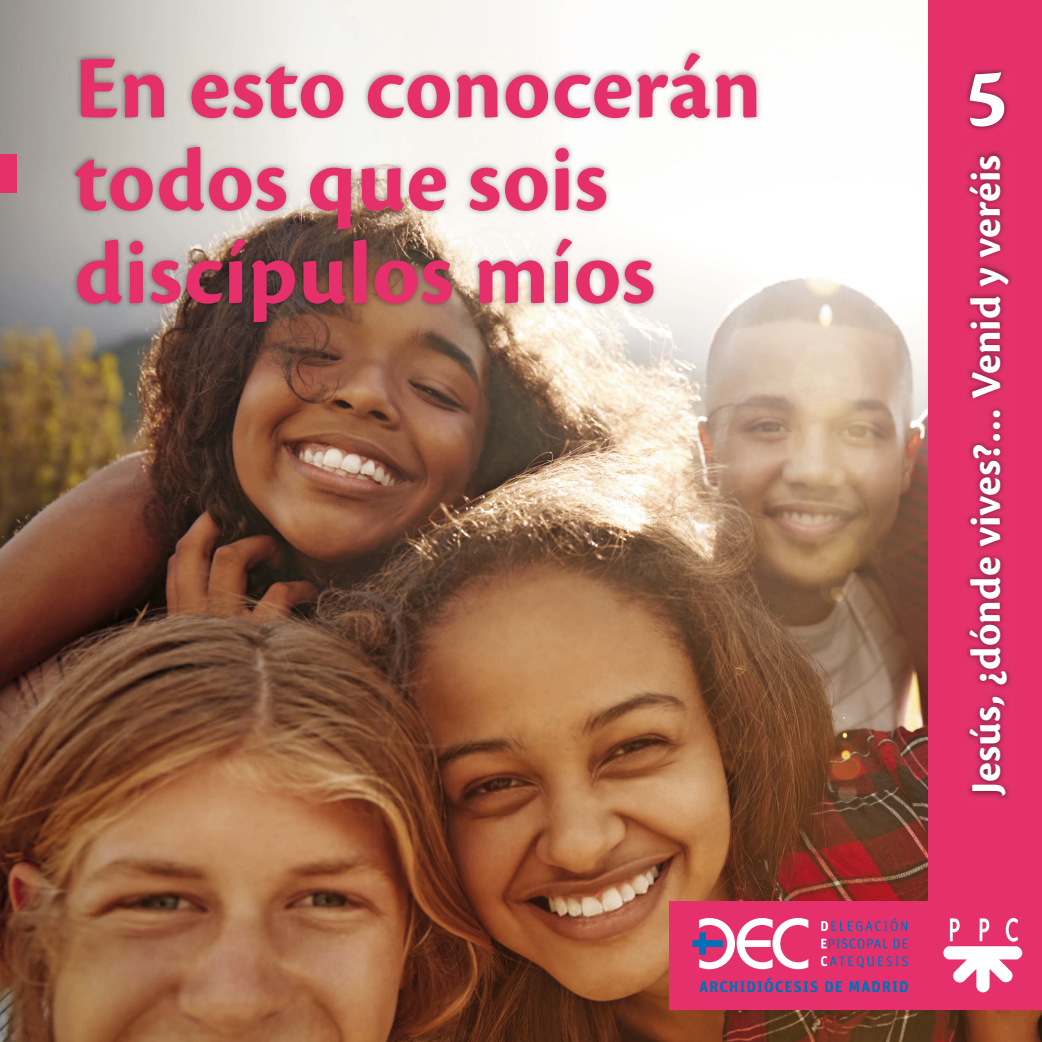
<style>
.page{position:relative;width:1042px;height:1042px;background:#fff}
.page>*{position:absolute;margin:0;border:0;box-sizing:border-box;transform-origin:0 0}
.t1{font:700 92.75px/92.8px "Cronos Pro";color:#e5306b}
.t2{font:700 85.75px "Cronos Pro";color:#fff}
.t3{font:700 43.75px "Cronos Pro";color:#fff}
</style>
<div class="page">
<img style="left:0;top:0;width:1042px;height:1042px">
<img style="left:70px;top:48px;width:692px;height:279px">
<div style="left:928px;top:215px;width:114px;height:794px;background:#e5306b"></div>
<div style="left:928px;top:0;width:114px;height:228px;background:#e5306b"></div>
<svg style="left:943px;top:918px;width:79px;height:74px"></svg>
<div style="left:668px;top:901px;width:268px;height:108px;background:#e5306b"></div>
<svg style="left:692px;top:918px;width:116px;height:51px"></svg>
<svg style="left:821px;top:956px;width:86px;height:12px"></svg>
<svg style="left:821px;top:938px;width:86px;height:10px"></svg>
<svg style="left:821px;top:918px;width:86px;height:13px"></svg>
<svg style="left:699px;top:977px;width:209px;height:15px"></svg>
<div style="left:0;top:154px;width:17px;height:39px;background:#e5306b"></div>
<img style="left:966px;top:150px;width:46px;height:650px">
<img style="left:966px;top:68px;width:43px;height:63px">
<p class="t1" style="left:74px;top:49px;width:689px">En esto conocerán todos que sois discípulos míos</p>
<p class="t2" style="left:965px;top:66px;width:44px">5</p>
<p class="t3" style="left:970px;top:794px;width:641px;rotate:-90deg">Jesús, ¿dónde vives?… Venid y veréis</p>
</div>
